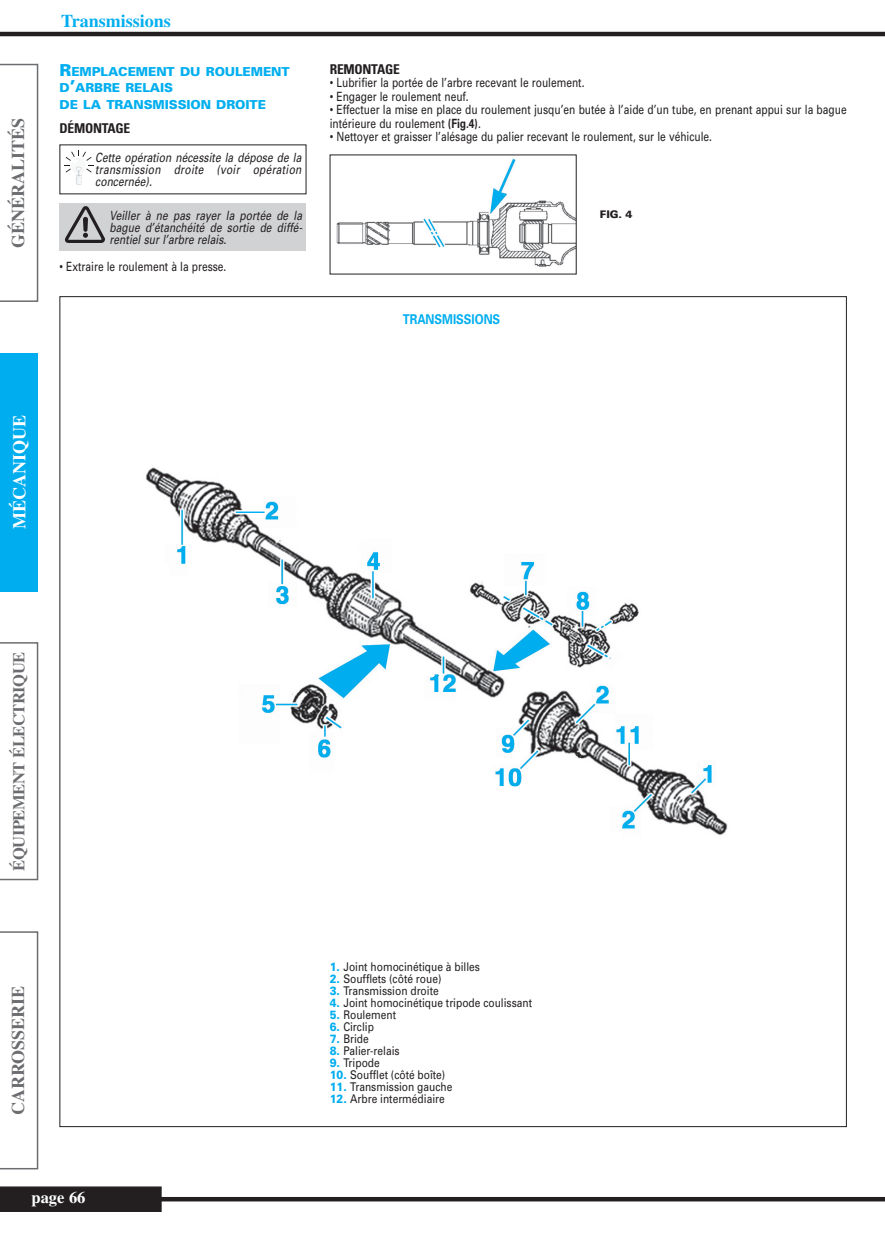
<style>
.page{position:relative;width:885px;height:1246px;background:#fff}
.page>*{position:absolute;margin:0;border:0;box-sizing:border-box;transform-origin:0 0}
.t1{font:700 18px "Times";color:#6c6d70}
.t2{font:700 18px "Times";color:#00aeef}
.t3{font:700 18px "Times";color:#fff}
.t4{font:700 16.5px "Times";letter-spacing:-.025em;color:#6c6d70}
.t5{font:700 16.5px "Times";color:#fff}
.t6{font:700 condensed 13.5px "Univers";letter-spacing:-.02em;color:#231f20}
.t7{font:700 13.5px "Univers";color:#00aeef;scale:.85 1}
.t8{font:12.75px/13.5px "Univers";color:#231f20;scale:.8 1}
.t9{font:italic 12.75px/12px "Univers";letter-spacing:.005em;color:#231f20;text-align:justify;scale:.8 1}
.t10{font:900 12.3px/16.5px "Univers";letter-spacing:-.01em;color:#00aeef}
.t11{font:12px "Univers";color:#231f20;scale:.85 1}
.t12{font:900 10.5px "Univers";color:#231f20}
.s1{font-size:16.5px}
.s2{font-weight:700}
.s3{font-weight:900;color:#00aeef}
</style>
<div class="page">
<svg style="left:0;top:64px;width:38px;height:238px"></svg>
<div style="left:0;top:353px;width:38px;height:238px;background:#00aeef"></div>
<svg style="left:0;top:642px;width:38px;height:238px"></svg>
<svg style="left:0;top:931px;width:38px;height:238px"></svg>
<hr style="left:0;top:1197px;width:884px;height:4px;background:#231f20">
<div style="left:0;top:1186px;width:162px;height:26px;background:#231f20"></div>
<hr style="left:0;top:32px;width:884px;height:4px;background:#231f20">
<img style="left:336px;top:158px;width:238px;height:109px">
<img style="left:146px;top:467px;width:582px;height:368px">
<svg style="left:64px;top:150px;width:29px;height:22px"></svg>
<img style="left:71px;top:158px;width:15px;height:27px">
<div style="left:60px;top:203px;width:246px;height:48px;background:#d1d2d4"></div>
<svg style="left:65px;top:206px;width:40px;height:37px"></svg>
<h1 class="t1" style="left:12px;top:248px;width:132px;rotate:-90deg">GÉNÉRALITÉS</h1>
<h1 class="t2" style="left:61px;top:15px;width:111px">Transmissions</h1>
<p class="t10" style="left:60px;top:64px;width:231px"><span class="s1">R</span>EMPLACEMENT DU ROULEMENT<br>D<span class="s1">’</span>ARBRE RELAIS<br>DE LA TRANSMISSION DROITE</p>
<p class="t6" style="left:60px;top:124px;width:72px">DÉMONTAGE</p>
<p class="t9" style="left:95px;top:153px;width:259px">Cette opération nécessite la dépose de la transmission droite (voir opération concernée).</p>
<p class="t9" style="left:109px;top:211px;width:242px">Veiller à ne pas rayer la portée de la bague d’étanchéité de sortie de diffé&shy;rentiel sur l’arbre relais.</p>
<p class="t8" style="left:60px;top:261px;width:210px">• Extraire le roulement à la presse.</p>
<p class="t6" style="left:330px;top:64px;width:72px">REMONTAGE</p>
<p class="t8" style="left:330px;top:77px;width:320px">• Lubrifier la portée de l’arbre recevant le roulement.</p>
<p class="t8" style="left:330px;top:90px;width:175px">• Engager le roulement neuf.</p>
<p class="t8" style="left:330px;top:104px;width:647px">• Effectuer la mise en place du roulement jusqu’en butée à l’aide d’un tube, en prenant appui sur la bague intérieure du roulement <span class="s2">(Fig.4)</span>.</p>
<p class="t8" style="left:330px;top:131px;width:479px">• Nettoyer et graisser l’alésage du palier recevant le roulement, sur le véhicule.</p>
<p class="t7" style="left:402px;top:315px;width:116px">TRANSMISSIONS</p>
<p class="t12" style="left:600px;top:210px;width:34px">FIG. 4</p>
<h1 class="t3" style="left:13px;top:529px;width:115px;rotate:-90deg">MÉCANIQUE</h1>
<p class="t4" style="left:13px;top:870px;width:220px;rotate:-90deg">ÉQUIPEMENT ÉLECTRIQUE</p>
<h1 class="t1" style="left:12px;top:1115px;width:131px;rotate:-90deg">CARROSSERIE</h1>
<p class="t5" style="left:31px;top:1192px;width:56px">page 66</p>
<p class="t11" style="left:330px;top:962px;width:178px"><span class="s3">1.</span> Joint homocinétique à billes</p>
<p class="t11" style="left:330px;top:974px;width:133px"><span class="s3">2.</span> Soufflets (côté roue)</p>
<p class="t11" style="left:330px;top:986px;width:130px"><span class="s3">3.</span> Transmission droite</p>
<p class="t11" style="left:330px;top:998px;width:239px"><span class="s3">4.</span> Joint homocinétique tripode coulissant</p>
<p class="t11" style="left:330px;top:1010px;width:79px"><span class="s3">5.</span> Roulement</p>
<p class="t11" style="left:330px;top:1022px;width:53px"><span class="s3">6.</span> Circlip</p>
<p class="t11" style="left:330px;top:1034px;width:47px"><span class="s3">7.</span> Bride</p>
<p class="t11" style="left:330px;top:1046px;width:84px"><span class="s3">8.</span> Palier-relais</p>
<p class="t11" style="left:330px;top:1058px;width:60px"><span class="s3">9.</span> Tripode</p>
<p class="t11" style="left:330px;top:1070px;width:137px"><span class="s3">10.</span> Soufflet (côté boîte)</p>
<p class="t11" style="left:330px;top:1082px;width:146px"><span class="s3">11.</span> Transmission gauche</p>
<p class="t11" style="left:330px;top:1094px;width:137px"><span class="s3">12.</span> Arbre intermédiaire</p>
</div>
